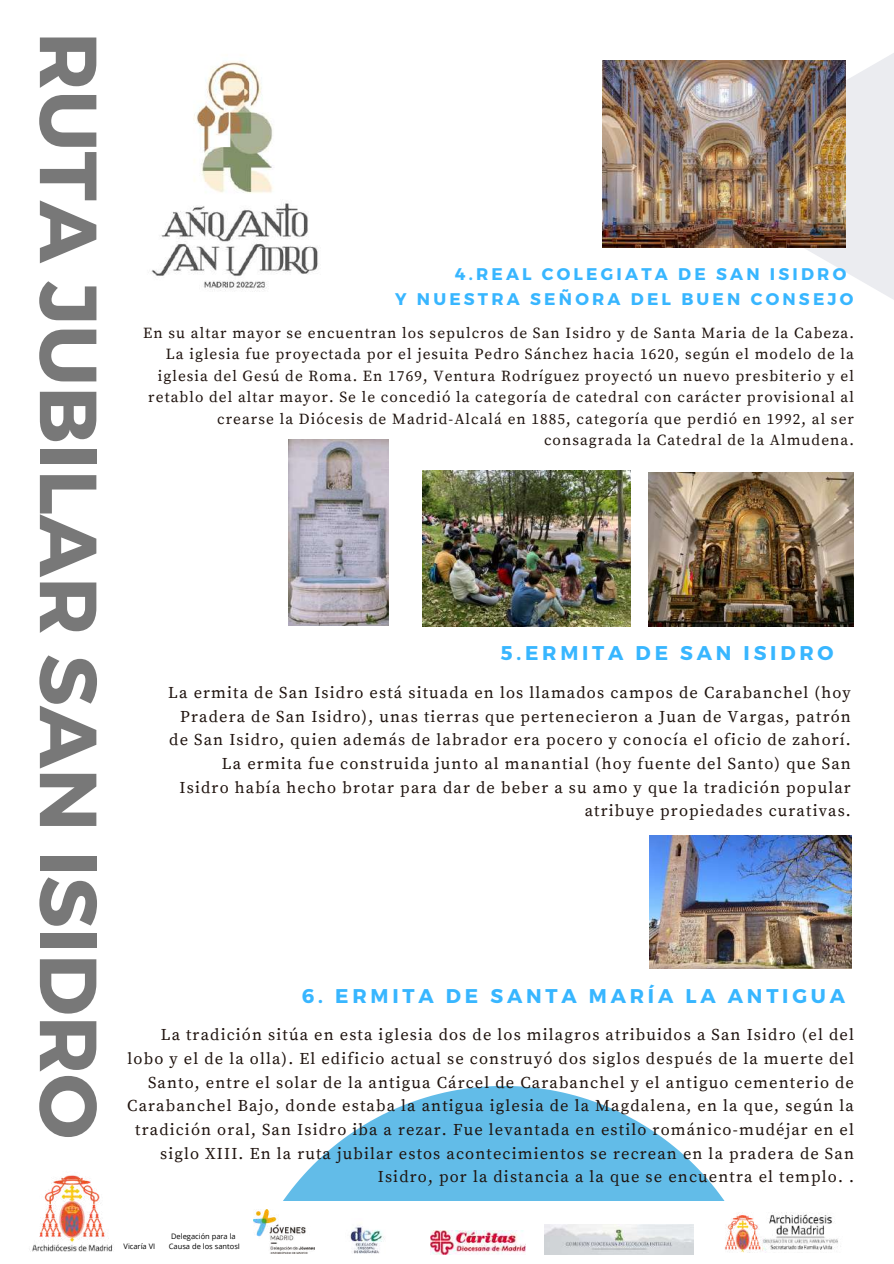
<style>
.page{position:relative;width:894px;height:1264px;background:#fff}
.page>*{position:absolute;margin:0;border:0;box-sizing:border-box;transform-origin:0 0}
.t1{font:700 80.7px "Montserrat";color:#787878}
.t2{font:700 19.8px "Montserrat";letter-spacing:.19em;color:#38b6ff}
.t3{font:700 16.8px/24.8px "Montserrat";letter-spacing:.19em;color:#38b6ff}
.t4{font:16.35px/23.7px "Source Serif Pro";letter-spacing:.07em;color:#1e120d;text-align:right}
.t5{font:15.3px/21.5px "Source Serif Pro";letter-spacing:.07em;color:#1e120d;text-align:right}
.t6{font:7.5px/10.1px "Open Sans";color:#000}
</style>
<div class="page">
<svg style="left:681px;top:54px;width:212px;height:245px;fill:#ebecf0"></svg>
<svg style="left:283px;top:1086px;width:442px;height:115px;fill:#62bce8"></svg>
<img style="left:151px;top:61px;width:167px;height:231px">
<img style="left:602px;top:61px;width:243px;height:187px">
<img style="left:288px;top:439px;width:101px;height:186px">
<img style="left:648px;top:472px;width:205px;height:154px">
<img style="left:422px;top:470px;width:208px;height:156px">
<img style="left:649px;top:835px;width:202px;height:133px">
<img style="left:253px;top:1209px;width:61px;height:44px">
<img style="left:725px;top:1212px;width:116px;height:40px">
<img style="left:29px;top:1175px;width:84px;height:77px">
<img style="left:350px;top:1225px;width:34px;height:29px">
<img style="left:430px;top:1230px;width:95px;height:24px">
<img style="left:544px;top:1224px;width:149px;height:30px">
<h1 class="t1" style="left:121px;top:32px;width:1108px;rotate:90deg">RUTA JUBILAR SAN ISIDRO</h1>
<p class="t3" style="left:395px;top:261px;width:459px;text-indent:60px">4.REAL COLEGIATA DE SAN ISIDRO<br>Y NUESTRA SEÑORA DEL BUEN CONSEJO</p>
<p class="t5" style="left:143px;top:323px;width:712px">En su altar mayor se encuentran los sepulcros de San Isidro y de Santa Maria de la Cabeza.<br>La iglesia fue proyectada por el jesuita Pedro Sánchez hacia 1620, según el modelo de la iglesia del Gesú de Roma. En 1769, Ventura Rodríguez proyectó un nuevo presbiterio y el retablo del altar mayor. Se le concedió la categoría de catedral con carácter provisional al crearse la Diócesis de Madrid-Alcalá en 1885, categoría que perdió en 1992, al ser consagrada la Catedral de la Almudena.</p>
<p class="t2" style="left:500px;top:640px;width:334px">5.ERMITA DE SAN ISIDRO</p>
<p class="t4" style="left:168px;top:681px;width:684px">La ermita de San Isidro está situada en los llamados campos de Carabanchel (hoy Pradera de San Isidro), unas tierras que pertenecieron a Juan de Vargas, patrón de San Isidro, quien además de labrador era pocero y conocía el oficio de zahorí.<br>La ermita fue construida junto al manantial (hoy fuente del Santo) que San<br>Isidro había hecho brotar para dar de beber a su amo y que la tradición popular atribuye propiedades curativas.</p>
<p class="t2" style="left:302px;top:982px;width:544px">6. ERMITA DE SANTA MARÍA LA ANTIGUA</p>
<p class="t4" style="left:127px;top:1023px;width:728px">La tradición sitúa en esta iglesia dos de los milagros atribuidos a San Isidro (el del lobo y el de la olla). El edificio actual se construyó dos siglos después de la muerte del Santo, entre el solar de la antigua Cárcel de Carabanchel y el antiguo cementerio de Carabanchel Bajo, donde estaba la antigua iglesia de la Magdalena, en la que, según la tradición oral, San Isidro iba a rezar. Fue levantada en estilo románico-mudéjar en el siglo XIII. En la ruta jubilar estos acontecimientos se recrean en la pradera de San Isidro, por la distancia a la que se encuentra el templo. .</p>
<p class="t6" style="left:123px;top:1241px;width:33px">Vicaría VI</p>
<p class="t6" style="left:169px;top:1231px;width:73px">Delegación para la<br>Causa de los santosI</p>
</div>
